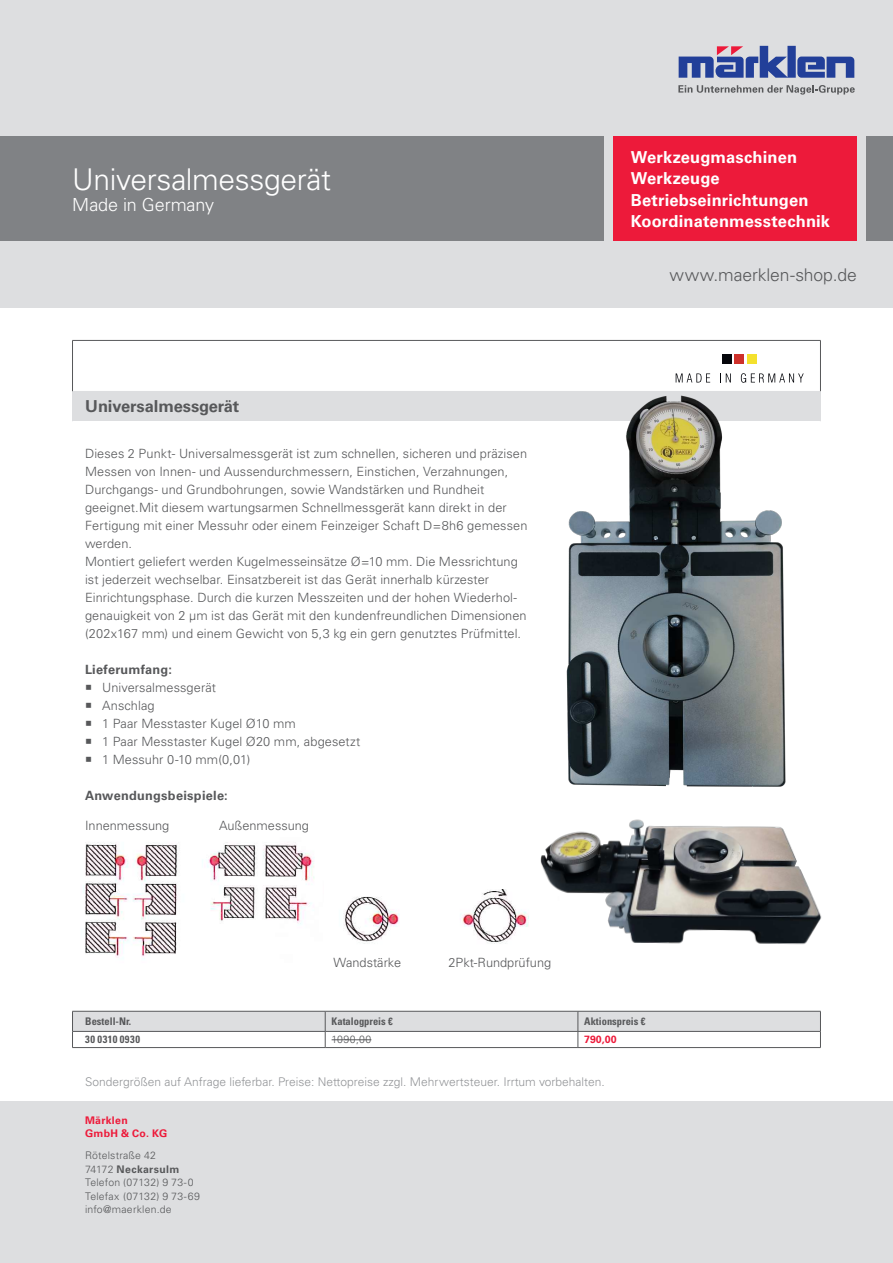
<style>
.page{position:relative;width:893px;height:1263px;background:#fff}
.page>*{position:absolute;margin:0;border:0;box-sizing:border-box;transform-origin:0 0}
.t1{font:300 30px "Univers LT Std";letter-spacing:-.015em;color:#fff}
.t2{font:300 18px "Univers LT Std";letter-spacing:-.005em;color:#fff}
.t3{font:300 17.55px "Univers LT Std";letter-spacing:-.005em;color:#57585a}
.t4{font:700 16.5px/21.3px "Univers LT Std";letter-spacing:.01em;color:#fff}
.t5{font:700 16.5px "Univers LT Std";letter-spacing:-.005em;color:#57585a}
.t6{font:300 12.75px/18px "Univers LT Std";letter-spacing:.005em;color:#57585a}
.t7{font:700 12.75px "Univers LT Std";letter-spacing:.02em;color:#57585a}
.t8{font:300 12px "Univers LT Std";color:#939598}
.t9{font:300 10.5px/13.5px "Univers LT Std";letter-spacing:.02em;color:#57585a}
.t10{font:700 condensed 10.5px "Univers LT Std";color:#57585a}
.t11{font:700 10.5px/13.5px "Univers LT Std";letter-spacing:.03em;color:#ed1a3a}
.t12{font:700 condensed 10.5px "Univers LT Std";letter-spacing:.055em;color:#57585a}
.s1{font-weight:700}
</style>
<div class="page">
<div style="left:0;top:0;width:893px;height:308px;background:#dddee0"></div>
<div style="left:866px;top:137px;width:27px;height:104px;background:#808285"></div>
<div style="left:0;top:137px;width:604px;height:104px;background:#808285"></div>
<div style="left:613px;top:137px;width:244px;height:104px;background:#ed1a3a"></div>
<svg style="left:678px;top:46px;width:177px;height:49px"></svg>
<div style="left:0;top:1101px;width:893px;height:162px;background:#dddee0"></div>
<hr style="left:72px;top:1047px;width:253px;height:1px;background:#57585a">
<hr style="left:578px;top:1047px;width:243px;height:1px;background:#57585a">
<svg style="left:72px;top:1011px;width:749px;height:36px"></svg>
<hr style="left:325px;top:1047px;width:253px;height:1px;background:#57585a">
<hr style="left:332px;top:1039px;width:39px;height:1px;background:#57585a">
<div style="left:73px;top:391px;width:747px;height:30px;background:#dddee0"></div>
<svg style="left:72px;top:392px;width:1px;height:29px"></svg>
<hr style="left:72px;top:391px;width:749px;height:1px;background:#dddee0">
<hr style="left:820px;top:341px;width:1px;height:50px;background:#57585a">
<hr style="left:72px;top:341px;width:1px;height:50px;background:#57585a">
<hr style="left:72px;top:340px;width:749px;height:1px;background:#57585a">
<img style="left:566px;top:375px;width:255px;height:412px">
<img style="left:83px;top:842px;width:232px;height:115px">
<img style="left:343px;top:890px;width:159px;height:54px">
<img style="left:502px;top:819px;width:320px;height:126px">
<svg style="left:676px;top:373px;width:34px;height:9px"></svg>
<svg style="left:720px;top:373px;width:11px;height:9px"></svg>
<svg style="left:741px;top:373px;width:63px;height:10px"></svg>
<div style="left:722px;top:354px;width:10px;height:9px;background:#05060b"></div>
<div style="left:735px;top:354px;width:9px;height:9px;background:#ce312b"></div>
<div style="left:747px;top:354px;width:10px;height:9px;background:#f4e12d"></div>
<h1 class="t1" style="left:72px;top:167px;width:260px">Universalmessgerät</h1>
<h2 class="t2" style="left:72px;top:198px;width:143px">Made in Germany</h2>
<p class="t5" style="left:85px;top:400px;width:156px">Universalmessgerät</p>
<p class="t6" style="left:85px;top:445px;width:444px">Dieses 2 Punkt- Universalmessgerät ist zum schnellen, sicheren und präzisen Messen von Innen- und Aussendurchmessern, Einstichen, Verzahnungen, Durchgangs- und Grundbohrungen, sowie Wandstärken und Rundheit geeignet.Mit diesem wartungsarmen Schnellmessgerät kann direkt in der Fertigung mit einer Messuhr oder einem Feinzeiger Schaft D=8h6 gemessen werden.<br>Montiert geliefert werden Kugelmesseinsätze Ø=10 mm. Die Messrichtung ist jederzeit wechselbar. Einsatzbereit ist das Gerät innerhalb kürzester Einrichtungsphase. Durch die kurzen Messzeiten und der hohen Wiederhol&shy;genauigkeit von 2 µm ist das Gerät mit den kundenfreundlichen Dimensionen (202x167 mm) und einem Gewicht von 5,3 kg ein gern genutztes Prüfmittel.</p>
<p class="t7" style="left:85px;top:664px;width:88px">Lieferumfang:</p>
<p class="t6" style="left:85px;top:679px;width:132px">○ Universalmessgerät</p>
<p class="t6" style="left:85px;top:697px;width:71px">○ Anschlag</p>
<p class="t6" style="left:85px;top:715px;width:212px">○ 1 Paar Messtaster Kugel Ø10 mm</p>
<p class="t6" style="left:85px;top:733px;width:277px">○ 1 Paar Messtaster Kugel Ø20 mm, abgesetzt</p>
<p class="t6" style="left:85px;top:751px;width:167px">○ 1 Messuhr 0-10 mm(0,01)</p>
<p class="t7" style="left:85px;top:791px;width:144px">Anwendungsbeispiele:</p>
<p class="t6" style="left:85px;top:817px;width:86px">Innenmessung</p>
<p class="t6" style="left:219px;top:817px;width:92px">Außenmessung</p>
<p class="t6" style="left:333px;top:955px;width:70px">Wandstärke</p>
<p class="t6" style="left:448px;top:955px;width:104px">2Pkt-Rundprüfung</p>
<p class="t4" style="left:631px;top:148px;width:201px">Werkzeugmaschinen<br>Werkzeuge<br>Betriebseinrichtungen<br>Koordinatenmesstechnik</p>
<h3 class="t3" style="left:670px;top:268px;width:189px">www.maerklen-shop.de</h3>
<p class="t10" style="left:85px;top:1017px;width:47px">Bestell-Nr.</p>
<p class="t10" style="left:332px;top:1017px;width:63px">Katalogpreis €</p>
<p class="t10" style="left:584px;top:1017px;width:63px">Aktionspreis €</p>
<p class="t12" style="left:85px;top:1036px;width:56px">30 0310 0930</p>
<p class="t9" style="left:332px;top:1034px;width:41px">1090,00</p>
<p class="t11" style="left:584px;top:1034px;width:34px">790,00</p>
<p class="t8" style="left:85px;top:1077px;width:521px">Sondergrößen auf Anfrage lieferbar. Preise: Nettopreise zzgl. Mehrwertsteuer. Irrtum vorbehalten.</p>
<p class="t11" style="left:85px;top:1114px;width:84px">Märklen<br>GmbH &amp; Co. KG</p>
<p class="t9" style="left:85px;top:1149px;width:116px">Rötelstraße 42<br>74172 <span class="s1">Neckarsulm<br></span>Telefon (07132) 9 73-0<br>Telefax (07132) 9 73-69 info@maerklen.de</p>
</div>
